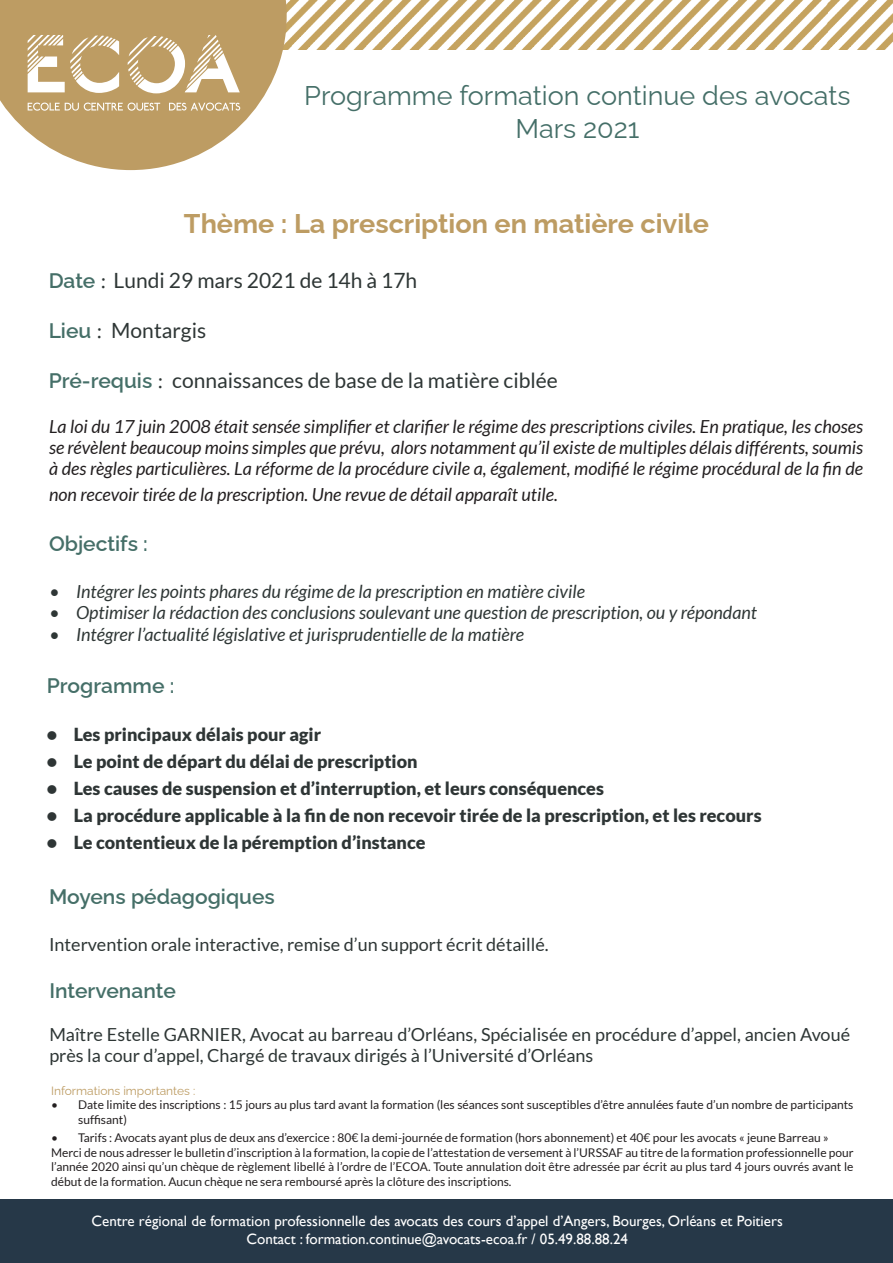
<style>
.page{position:relative;width:893px;height:1263px;background:#fff}
.page>*{position:absolute;margin:0;border:0;box-sizing:border-box;transform-origin:0 0}
.t1{font:27px "Raleway";color:#456f68}
.t2{font:700 27px "Raleway";color:#bd9c63}
.t3{font:21px "Lato";color:#2e3635}
.t4{font:600 21px "Raleway";color:#456f68}
.t5{font:italic 18px/21px "Lato";color:#231f20;text-align:justify}
.t6{font:900 18px "Lato";color:#2e3535}
.t7{font:18px/21.6px "Lato";color:#2e3635}
.t8{font:italic 18px "Lato";color:#2e3635}
.t9{font:15px "Gill Sans";color:#fff}
.t10{font:12px/14.4px "Lato";color:#231f20}
.t11{font:12px "Raleway";color:#bd9c63}
.s1{font-family:"Raleway";font-weight:600;color:#456f68}
.s2{font-family:"Gill Sans"}
</style>
<div class="page">
<img style="left:287px;top:0;width:606px;height:50px">
<svg style="left:0;top:0;width:287px;height:170px;fill:#bd9c63"></svg>
<svg style="left:28px;top:103px;width:132px;height:8px"></svg>
<svg style="left:169px;top:103px;width:71px;height:8px"></svg>
<svg style="left:128px;top:35px;width:112px;height:58px"></svg>
<svg style="left:28px;top:35px;width:91px;height:58px"></svg>
<div style="left:0;top:1200px;width:893px;height:63px;background:#263848"></div>
<p class="t1" style="left:304px;top:74px;width:548px">Programme formation continue des avocats</p>
<p class="t1" style="left:515px;top:106px;width:125px">Mars 2021</p>
<p class="t2" style="left:184px;top:201px;width:527px">Thème : La prescription en matière civile</p>
<p class="t3" style="left:49px;top:268px;width:370px"><span class="s1">Date</span> <span class="s2">:</span> Lundi 29 mars 2021 de 14h à 17h</p>
<p class="t3" style="left:49px;top:319px;width:159px"><span class="s1">Lieu</span> <span class="s2">:</span> Montargis</p>
<p class="t3" style="left:49px;top:369px;width:511px"><span class="s1">Pré-requis</span> <span class="s2">:</span> connaissances de base de la matière ciblée</p>
<p class="t5" style="left:49px;top:417px;width:816px">La loi du 17 juin 2008 était sensée simplifier et clarifier le régime des prescriptions civiles. En pratique, les choses se révèlent beaucoup moins simples que prévu, alors notamment qu’il existe de multiples délais différents, soumis à des règles particulières. La réforme de la procédure civile a, également, modifié le régime procédural de la fin de</p>
<p class="t5" style="left:49px;top:484px;width:510px">non recevoir tirée de la prescription. Une revue de détail apparaît utile.</p>
<p class="t4" style="left:49px;top:527px;width:100px">Objectifs :</p>
<p class="t8" style="left:49px;top:581px;width:537px">• Intégrer les points phares du régime de la prescription en matière civile</p>
<p class="t8" style="left:49px;top:603px;width:709px">• Optimiser la rédaction des conclusions soulevant une question de prescription, ou y répondant</p>
<p class="t8" style="left:49px;top:624px;width:477px">• Intégrer l’actualité législative et jurisprudentielle de la matière</p>
<p class="t4" style="left:47px;top:668px;width:129px">Programme :</p>
<p class="t6" style="left:47px;top:724px;width:276px">• Les principaux délais pour agir</p>
<p class="t6" style="left:47px;top:751px;width:372px">• Le point de départ du délai de prescription</p>
<p class="t6" style="left:47px;top:778px;width:559px">• Les causes de suspension et d’interruption, et leurs conséquences</p>
<p class="t6" style="left:47px;top:805px;width:716px">• La procédure applicable à la fin de non recevoir tirée de la prescription, et les recours</p>
<p class="t6" style="left:47px;top:832px;width:380px">• Le contentieux de la péremption d’instance</p>
<p class="t4" style="left:49px;top:880px;width:227px">Moyens pédagogiques</p>
<p class="t7" style="left:49px;top:934px;width:501px">Intervention orale interactive, remise d’un support écrit détaillé.</p>
<p class="t4" style="left:49px;top:973px;width:128px">Intervenante</p>
<p class="t7" style="left:49px;top:1023px;width:802px">Maître Estelle GARNIER, Avocat au barreau d’Orléans, Spécialisée en procédure d’appel, ancien Avoué près la cour d’appel, Chargé de travaux dirigés à l’Université d’Orléans</p>
<p class="t11" style="left:51px;top:1081px;width:146px">Informations importantes :</p>
<p class="t10" style="left:78px;top:1098px;width:777px;text-indent:-27px">• Date limite des inscriptions : 15 jours au plus tard avant la formation (les séances sont susceptibles d’être annulées faute d’un nombre de participants suffisant)</p>
<p class="t10" style="left:51px;top:1130px;width:779px">• Tarifs : Avocats ayant plus de deux ans d’exercice : 80€ la demi-journée de formation (hors abonnement) et 40€ pour les avocats « jeune Barreau »</p>
<p class="t10" style="left:51px;top:1145px;width:804px;text-align:justify">Merci de nous adresser le bulletin d’inscription à la formation, la copie de l’attestation de versement à l’URSSAF au titre de la formation professionnelle pour l’année 2020 ainsi qu’un chèque de règlement libellé à l’ordre de l’ECOA. Toute annulation doit être adressée par écrit au plus tard 4 jours ouvrés avant le début de la formation. Aucun chèque ne sera remboursé après la clôture des inscriptions.</p>
<p class="t9" style="left:92px;top:1212px;width:693px">Centre régional de formation professionnelle des avocats des cours d’appel d’Angers, Bourges, Orléans et Poitiers</p>
<p class="t9" style="left:246px;top:1230px;width:383px">Contact : formation.continue@avocats-ecoa.fr / 05.49.88.88.24</p>
</div>
